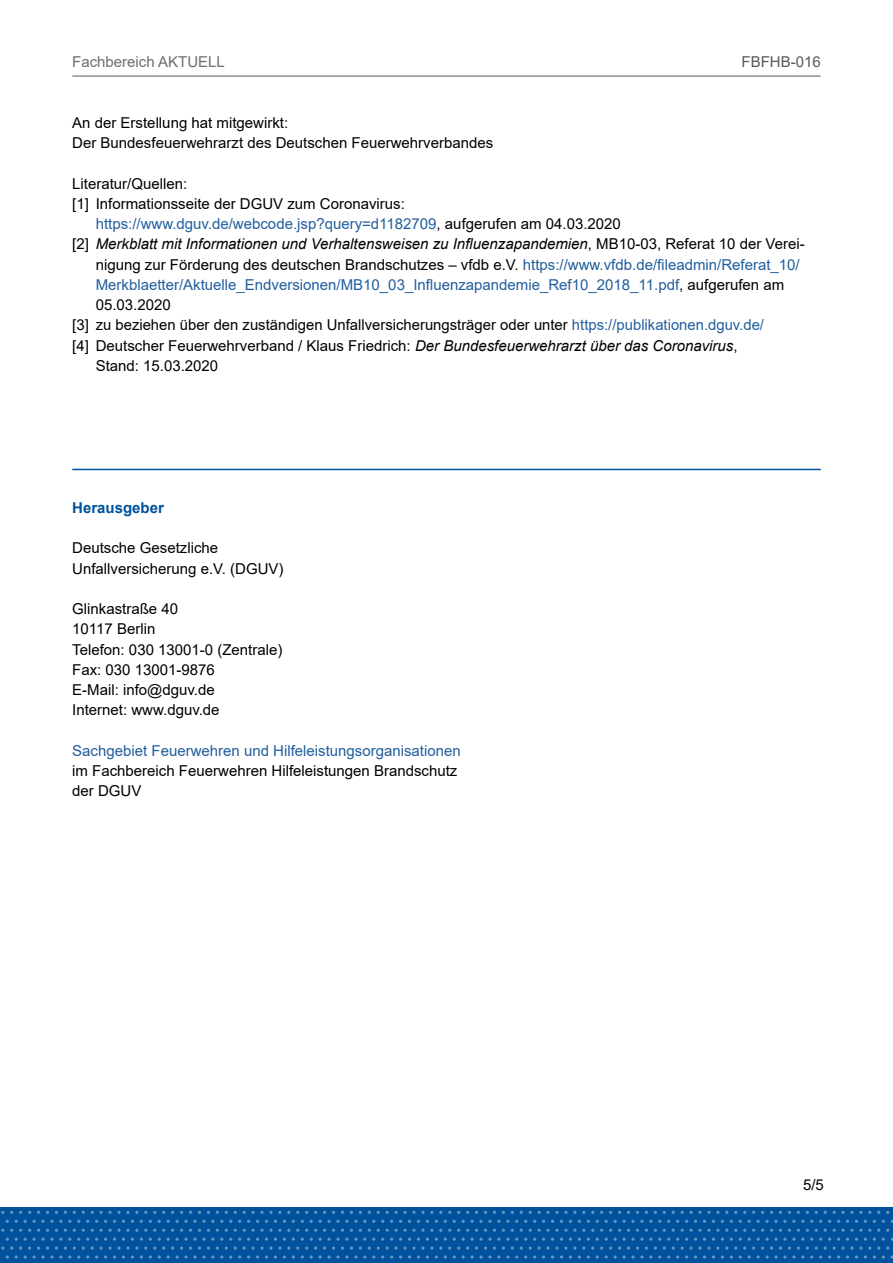
<style>
.page{position:relative;width:893px;height:1263px;background:#fff}
.page>*{position:absolute;margin:0;border:0;box-sizing:border-box;transform-origin:0 0}
.t1{font:15px/20.2px "Arial";color:#000}
.t2{font:15px "Arial";color:#215e9e}
.t3{font:italic 15px "Arial";color:#000}
.t4{font:15px "Arial";color:#6d6e71}
.t5{font:700 15px "Arial";color:#00529c}
.t6{font:15px "Arial";color:#58595b}
.s1{color:#000}
.s2{font-style:normal}
.s3{color:#215e9e}
.s4{font-style:italic}
</style>
<div class="page">
<div style="left:0;top:1207px;width:893px;height:56px;background:#00529c"></div>
<svg style="left:243px;top:1211px;width:38px;height:3px"></svg>
<svg style="left:386px;top:1211px;width:47px;height:3px"></svg>
<svg style="left:538px;top:1211px;width:38px;height:3px"></svg>
<svg style="left:681px;top:1211px;width:38px;height:3px"></svg>
<svg style="left:824px;top:1211px;width:38px;height:3px"></svg>
<svg style="left:725px;top:1220px;width:168px;height:38px"></svg>
<svg style="left:100px;top:1211px;width:38px;height:3px"></svg>
<svg style="left:1px;top:1220px;width:723px;height:38px"></svg>
<hr style="left:72px;top:469px;width:749px;height:1px;background:#00529c">
<hr style="left:72px;top:76px;width:749px;height:1px;background:#58595b">
<p class="t4" style="left:72px;top:52px;width:154px">Fachbereich AKTUELL</p>
<p class="t6" style="left:741px;top:52px;width:81px">FBFHB-016</p>
<p class="t1" style="left:72px;top:112px;width:423px">An der Erstellung hat mitgewirkt:<br>Der Bundesfeuerwehrarzt des Deutschen Feuerwehrverbandes</p>
<p class="t1" style="left:72px;top:173px;width:117px">Literatur/Quellen:</p>
<p class="t1" style="left:72px;top:193px;width:334px">[1] Informationsseite der DGUV zum Coronavirus:</p>
<p class="t2" style="left:96px;top:214px;width:527px">https://www.dguv.de/webcode.jsp?query=d1182709<span class="s1">, aufgerufen am 04.03.2020</span></p>
<p class="t3" style="left:72px;top:234px;width:734px"><span class="s2">[2]</span> Merkblatt mit Informationen und Verhaltensweisen zu Influenzapandemien<span class="s2">, MB10-03, Referat 10 der Verei-</span></p>
<p class="t1" style="left:96px;top:254px;width:706px">nigung zur Förderung des deutschen Brandschutzes – vfdb e.V. <span class="s3">https://www.vfdb.de/fileadmin/Referat_10/</span></p>
<p class="t2" style="left:96px;top:274px;width:690px">Merkblaetter/Aktuelle_Endversionen/MB10_03_Influenzapandemie_Ref10_2018_11.pdf<span class="s1">, aufgerufen am</span></p>
<p class="t1" style="left:96px;top:295px;width:77px">05.03.2020</p>
<p class="t1" style="left:72px;top:315px;width:693px">[3] zu beziehen über den zuständigen Unfallversicherungsträger oder unter <span class="s3">https://publikationen.dguv.de/</span></p>
<p class="t1" style="left:72px;top:335px;width:667px">[4] Deutscher Feuerwehrverband / Klaus Friedrich: <span class="s4">Der Bundesfeuerwehrarzt über das Coronavirus</span>,</p>
<p class="t1" style="left:96px;top:355px;width:124px">Stand: 15.03.2020</p>
<p class="t5" style="left:72px;top:497px;width:93px">Herausgeber</p>
<p class="t1" style="left:72px;top:538px;width:213px">Deutsche Gesetzliche<br>Unfallversicherung e.V. (DGUV)</p>
<p class="t1" style="left:72px;top:598px;width:212px">Glinkastraße 40<br>10117 Berlin<br>Telefon: 030 13001-0 (Zentrale)<br>Fax: 030 13001-9876<br>E-Mail: info@dguv.de<br>Internet: www.dguv.de</p>
<p class="t2" style="left:72px;top:740px;width:390px">Sachgebiet Feuerwehren und Hilfeleistungsorganisationen</p>
<p class="t1" style="left:72px;top:760px;width:387px">im Fachbereich Feuerwehren Hilfeleistungen Brandschutz der DGUV</p>
<p class="t1" style="left:803px;top:1175px;width:22px">5/5</p>
</div>
